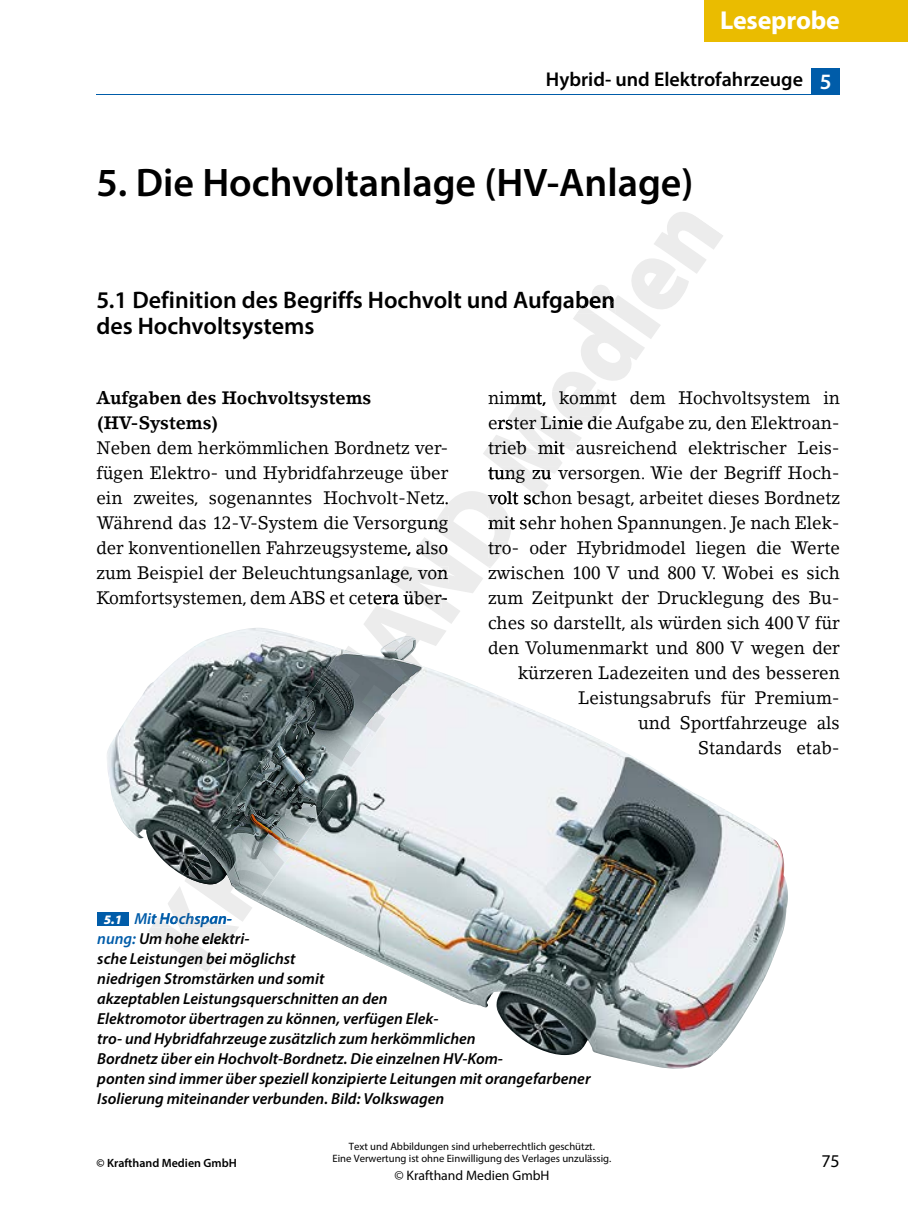
<style>
.page{position:relative;width:908px;height:1219px;background:#fff}
.page>*{position:absolute;margin:0;border:0;box-sizing:border-box;transform-origin:0 0}
.t1{font:600 40px "Myriad Pro";color:#000}
.t2{font:700 26px "Myriad Pro";letter-spacing:-.01em;color:#fff}
.t3{font:600 24px "Myriad Pro";color:#000}
.t4{font:600 20px "Myriad Pro";color:#000}
.t5{font:18px/25px "Lino Letter Std";color:#000;scale:.95 1}
.t6{font:700 18px/25px "Lino Letter Std";color:#000;scale:.95 1}
.t7{font:18px "Myriad Pro";color:#000}
.t8{font:italic 600 16px/20px "Myriad Pro";color:#000}
.t9{font:italic 600 16px "Myriad Pro";color:#005ca9}
.t10{font:13.8px "Myriad Pro";color:#000}
.t11{font:italic 900 13px "Myriad Pro";color:#fff}
.t12{font:600 12px "Myriad Pro";color:#000}
.t13{font:10.6px/12.2px "Myriad Pro";color:#000;text-align:center}
.s1{font-size:22px;color:#fff}
.s2{color:#005ca9}
</style>
<div class="page">
<div style="left:811px;top:68px;width:28px;height:26px;background:#005ca9"></div>
<hr style="left:96px;top:94px;width:743px;height:1px;background:#005ca9">
<img style="left:107px;top:628px;width:680px;height:441px">
<div style="left:97px;top:913px;width:31px;height:13px;background:#005ca9"></div>
<svg style="left:577px;top:291px;width:38px;height:22px"></svg>
<svg style="left:432px;top:516px;width:16px;height:17px"></svg>
<svg style="left:416px;top:541px;width:31px;height:17px"></svg>
<svg style="left:393px;top:566px;width:55px;height:17px"></svg>
<svg style="left:375px;top:591px;width:69px;height:17px"></svg>
<img style="left:182px;top:636px;width:241px;height:266px">
<svg style="left:145px;top:913px;width:91px;height:32px"></svg>
<svg style="left:179px;top:953px;width:43px;height:21px"></svg>
<svg style="left:515px;top:391px;width:94px;height:17px"></svg>
<svg style="left:508px;top:416px;width:89px;height:17px"></svg>
<svg style="left:488px;top:441px;width:91px;height:13px"></svg>
<svg style="left:499px;top:466px;width:61px;height:17px"></svg>
<svg style="left:488px;top:491px;width:56px;height:17px"></svg>
<svg style="left:489px;top:516px;width:22px;height:17px"></svg>
<svg style="left:488px;top:541px;width:20px;height:17px"></svg>
<div style="left:704px;top:0;width:203px;height:42px;background:#eabc00"></div>
<h2 class="t2" style="left:719px;top:3px;width:121px">Leseprobe</h2>
<p class="t4" style="left:545px;top:67px;width:287px">Hybrid- und Elektrofahrzeuge <span class="s1">5</span></p>
<h1 class="t1" style="left:96px;top:157px;width:598px">5. Die Hochvoltanlage (HV-Anlage)</h1>
<h3 class="t3" style="left:96px;top:285px;width:520px">5.1 Definition des Begriffs Hochvolt und Aufgaben</h3>
<h3 class="t3" style="left:96px;top:311px;width:219px">des Hochvoltsystems</h3>
<p class="t6" style="left:96px;top:385px;width:291px">Aufgaben des Hochvoltsystems (HV-Systems)</p>
<p class="t5" style="left:96px;top:435px;width:372px">Neben dem herkömmlichen Bordnetz ver&shy;fügen Elektro- und Hybridfahrzeuge über</p>
<p class="t5" style="left:96px;top:485px;width:372px;text-align:justify">ein zweites, sogenanntes Hochvolt-Netz.<br>Während das 12-V-System die Versorgung der konventionellen Fahrzeugsysteme, also zum Beispiel der Beleuchtungsanlage, von Komfortsystemen, dem ABS et cetera über-</p>
<p class="t5" style="left:488px;top:385px;width:372px">nimmt, kommt dem Hochvoltsystem in</p>
<p class="t5" style="left:488px;top:410px;width:371px;text-align:justify">erster Linie die Aufgabe zu, den Elektroan&shy;trieb mit ausreichend elektrischer Leis&shy;tung zu versorgen. Wie der Begriff Hoch-</p>
<p class="t5" style="left:488px;top:510px;width:371px">mit sehr hohen Spannungen. Je nach Elek-</p>
<p class="t5" style="left:488px;top:485px;width:372px">volt schon besagt, arbeitet dieses Bordnetz</p>
<p class="t5" style="left:488px;top:535px;width:372px">tro- oder Hybridmodel liegen die Werte zwischen 100 V und 800 V. Wobei es sich</p>
<p class="t5" style="left:488px;top:585px;width:372px;text-align:right">zum Zeitpunkt der Drucklegung des Bu&shy;ches so darstellt, als würden sich 400 V für den Volumenmarkt und 800 V wegen der kürzeren Ladezeiten und des besseren<br>Leistungsabrufs für Premium-<br>und Sportfahrzeuge als<br>Standards etab-</p>
<p class="t9" style="left:134px;top:909px;width:99px">Mit Hochspan-</p>
<p class="t8" style="left:97px;top:949px;width:228px">sche Leistungen bei möglichst niedrigen Stromstärken und somit</p>
<p class="t11" style="left:104px;top:910px;width:20px">5.1</p>
<p class="t8" style="left:97px;top:929px;width:153px"><span class="s2">nung:</span> Um hohe elektri-</p>
<p class="t8" style="left:97px;top:989px;width:494px">akzeptablen Leistungsquerschnitten an den<br>Elektromotor übertragen zu können, verfügen Elek-<br>tro- und Hybridfahrzeuge zusätzlich zum herkömmlichen<br>Bordnetz über ein Hochvolt-Bordnetz. Die einzelnen HV-Kom-<br>ponten sind immer über speziell konzipierte Leitungen mit orangefarbener Isolierung miteinander verbunden. Bild: Volkswagen</p>
<p class="t13" style="left:332px;top:1140px;width:280px">Text und Abbildungen sind urheberrechtlich geschützt.<br>Eine Verwertung ist ohne Einwilligung des Verlages unzulässig.</p>
<p class="t10" style="left:394px;top:1167px;width:157px">© Krafthand Medien GmbH</p>
<p class="t12" style="left:96px;top:1156px;width:142px">© Krafthand Medien GmbH</p>
<p class="t7" style="left:821px;top:1150px;width:20px">75</p>
</div>
